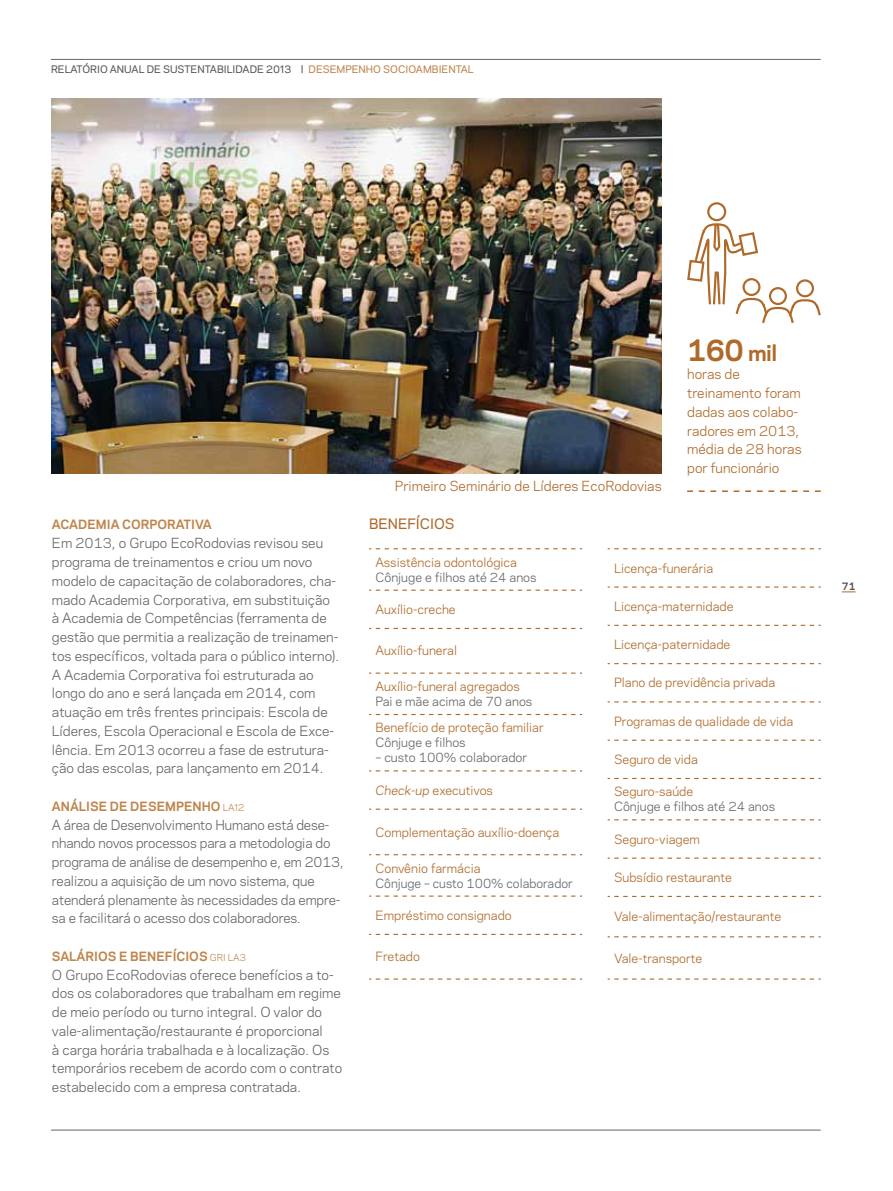
<style>
.page{position:relative;width:893px;height:1191px;background:#fff}
.page>*{position:absolute;margin:0;border:0;box-sizing:border-box;transform-origin:0 0}
.t1{font:700 27.75px "Galaxie Polaris";color:#af6a2a}
.t2{font:500 13.5px "Galaxie Polaris";color:#af6a2a}
.t3{font:13.05px/18.8px "Galaxie Polaris";color:#646567}
.t4{font:13.05px/18.8px "Galaxie Polaris";color:#af6a2a}
.t5{font:12px "Galaxie Polaris";color:#af6a2a}
.t6{font:12px "Galaxie Polaris";color:#646567}
.t7{font:700 12px "Galaxie Polaris";color:#be854c}
.t8{font:500 9.75px "Galaxie Polaris";color:#58585a}
.t9{font:500 9.75px "Galaxie Polaris";color:#be854c}
.t10{font:700 9.75px "Galaxie Polaris";color:#58585a}
.s1{color:#be854c}
.s2{font-weight:400;font-size:9px}
.s3{font-size:20.85px}
.s4{font-style:italic}
</style>
<div class="page">
<svg style="left:369px;top:589px;width:213px;height:2px"></svg>
<svg style="left:369px;top:628px;width:213px;height:1px"></svg>
<svg style="left:369px;top:672px;width:213px;height:1px"></svg>
<svg style="left:369px;top:548px;width:213px;height:1px"></svg>
<svg style="left:369px;top:714px;width:213px;height:1px"></svg>
<svg style="left:369px;top:770px;width:213px;height:1px"></svg>
<svg style="left:369px;top:808px;width:213px;height:1px"></svg>
<svg style="left:369px;top:854px;width:213px;height:1px"></svg>
<svg style="left:369px;top:895px;width:213px;height:1px"></svg>
<svg style="left:369px;top:933px;width:213px;height:2px"></svg>
<svg style="left:369px;top:978px;width:213px;height:1px"></svg>
<svg style="left:608px;top:978px;width:213px;height:1px"></svg>
<svg style="left:608px;top:548px;width:213px;height:1px"></svg>
<svg style="left:608px;top:586px;width:213px;height:1px"></svg>
<svg style="left:608px;top:625px;width:213px;height:1px"></svg>
<svg style="left:608px;top:663px;width:213px;height:1px"></svg>
<svg style="left:608px;top:701px;width:213px;height:1px"></svg>
<svg style="left:608px;top:739px;width:213px;height:1px"></svg>
<svg style="left:608px;top:778px;width:213px;height:1px"></svg>
<svg style="left:608px;top:819px;width:213px;height:1px"></svg>
<svg style="left:608px;top:857px;width:213px;height:1px"></svg>
<svg style="left:608px;top:896px;width:213px;height:1px"></svg>
<svg style="left:608px;top:936px;width:213px;height:1px"></svg>
<img style="left:51px;top:98px;width:611px;height:375px">
<svg style="left:687px;top:490px;width:134px;height:2px"></svg>
<svg style="left:686px;top:58px;width:135px;height:265px"></svg>
<svg style="left:842px;top:591px;width:14px;height:1px"></svg>
<hr style="left:51px;top:59px;width:770px;height:1px;background:#646567">
<hr style="left:51px;top:1129px;width:770px;height:1px;background:#646567">
<p class="t8" style="left:51px;top:62px;width:266px">RELATÓRIO ANUAL DE SUSTENTABILIDADE 2013 | <span class="s1">DESE</span></p>
<p class="t9" style="left:337px;top:62px;width:103px">MPENHO SOCIOAMBIENTAL</p>
<p class="t7" style="left:52px;top:516px;width:161px">ACADEMIA CORPORATIVA</p>
<p class="t3" style="left:52px;top:533px;width:289px">Em 2013, o Grupo EcoRodovias revisou seu programa de treinamentos e criou um novo modelo de capacitação de colaboradores, cha&shy;mado Academia Corporativa, em substituição à Academia de Competências (ferramenta de gestão que permitia a realização de treinamen&shy;tos específicos, voltada para o público interno).<br>A Academia Corporativa foi estruturada ao longo do ano e será lançada em 2014, com atuação em três frentes principais: Escola de Líderes, Escola Operacional e Escola de Exce&shy;lência. Em 2013 ocorreu a fase de estrutura&shy;ção das escolas, para lançamento em 2014.</p>
<p class="t7" style="left:52px;top:797px;width:194px">ANÁLISE DE DESEMPENHO <span class="s2">LA12</span></p>
<p class="t3" style="left:52px;top:814px;width:293px">A área de Desenvolvimento Humano está dese&shy;nhando novos processos para a metodologia do programa de análise de desempenho e, em 2013, realizou a aquisição de um novo sistema, que atenderá plenamente às necessidades da empre&shy;sa e facilitará o acesso dos colaboradores.</p>
<p class="t7" style="left:52px;top:947px;width:195px">SALÁRIOS E BENEFÍCIOS <span class="s2">GRI LA3</span></p>
<p class="t3" style="left:52px;top:964px;width:292px">O Grupo EcoRodovias oferece benefícios a to&shy;dos os colaboradores que trabalham em regime de meio período ou turno integral. O valor do vale-alimentação/restaurante é proporcional<br>à carga horária trabalhada e à localização. Os temporários recebem de acordo com o contrato estabelecido com a empresa contratada.</p>
<p class="t4" style="left:395px;top:476px;width:268px">Primeiro Seminário de Líderes EcoRodovias</p>
<p class="t2" style="left:369px;top:514px;width:20px">BENEF</p>
<p class="t2" style="left:416px;top:514px;width:23px">ÍCIOS</p>
<h1 class="t1" style="left:687px;top:329px;width:91px">160 <span class="s3">MIL</span></h1>
<p class="t4" style="left:687px;top:364px;width:116px">horas de treinamento foram dadas aos colabo&shy;radores em 2013, média de 28 horas por funcionário</p>
<p class="t5" style="left:375px;top:553px;width:143px">Assistência odontológica</p>
<p class="t6" style="left:375px;top:568px;width:163px">Cônjuge e filhos até 24 anos</p>
<p class="t5" style="left:375px;top:600px;width:82px">Auxílio-creche</p>
<p class="t5" style="left:375px;top:642px;width:83px">Auxílio-funeral</p>
<p class="t5" style="left:375px;top:677px;width:146px">Auxílio-funeral agregados</p>
<p class="t6" style="left:375px;top:692px;width:158px">Pai e mãe acima de 70 anos</p>
<p class="t5" style="left:375px;top:718px;width:170px">Benefício de proteção familiar</p>
<p class="t6" style="left:375px;top:733px;width:92px">Cônjuge e filhos</p>
<p class="t6" style="left:375px;top:748px;width:153px">– custo 100% colaborador</p>
<p class="t5" style="left:375px;top:781px;width:119px"><span class="s4">Check-up</span> executivos</p>
<p class="t5" style="left:375px;top:823px;width:185px">Complementação auxílio-doença</p>
<p class="t5" style="left:375px;top:859px;width:107px">Convênio farmácia</p>
<p class="t6" style="left:375px;top:874px;width:199px">Cônjuge – custo 100% colaborador</p>
<p class="t5" style="left:375px;top:906px;width:138px">Empréstimo consignado</p>
<p class="t5" style="left:375px;top:947px;width:46px">Fretado</p>
<p class="t5" style="left:614px;top:559px;width:101px">Licença-funerária</p>
<p class="t5" style="left:614px;top:597px;width:121px">Licença-maternidade</p>
<p class="t5" style="left:614px;top:635px;width:118px">Licença-paternidade</p>
<p class="t5" style="left:614px;top:674px;width:163px">Plano de previdência privada</p>
<p class="t5" style="left:614px;top:712px;width:181px">Programas de qualidade de vida</p>
<p class="t5" style="left:614px;top:750px;width:85px">Seguro de vida</p>
<p class="t5" style="left:614px;top:782px;width:81px">Seguro-saúde</p>
<p class="t6" style="left:614px;top:797px;width:163px">Cônjuge e filhos até 24 anos</p>
<p class="t5" style="left:614px;top:830px;width:87px">Seguro-viagem</p>
<p class="t5" style="left:614px;top:868px;width:119px">Subsídio restaurante</p>
<p class="t5" style="left:614px;top:907px;width:169px">Vale-alimentação/restaurante</p>
<p class="t5" style="left:614px;top:949px;width:90px">Vale-transporte</p>
<p class="t10" style="left:842px;top:578px;width:15px">71</p>
</div>
